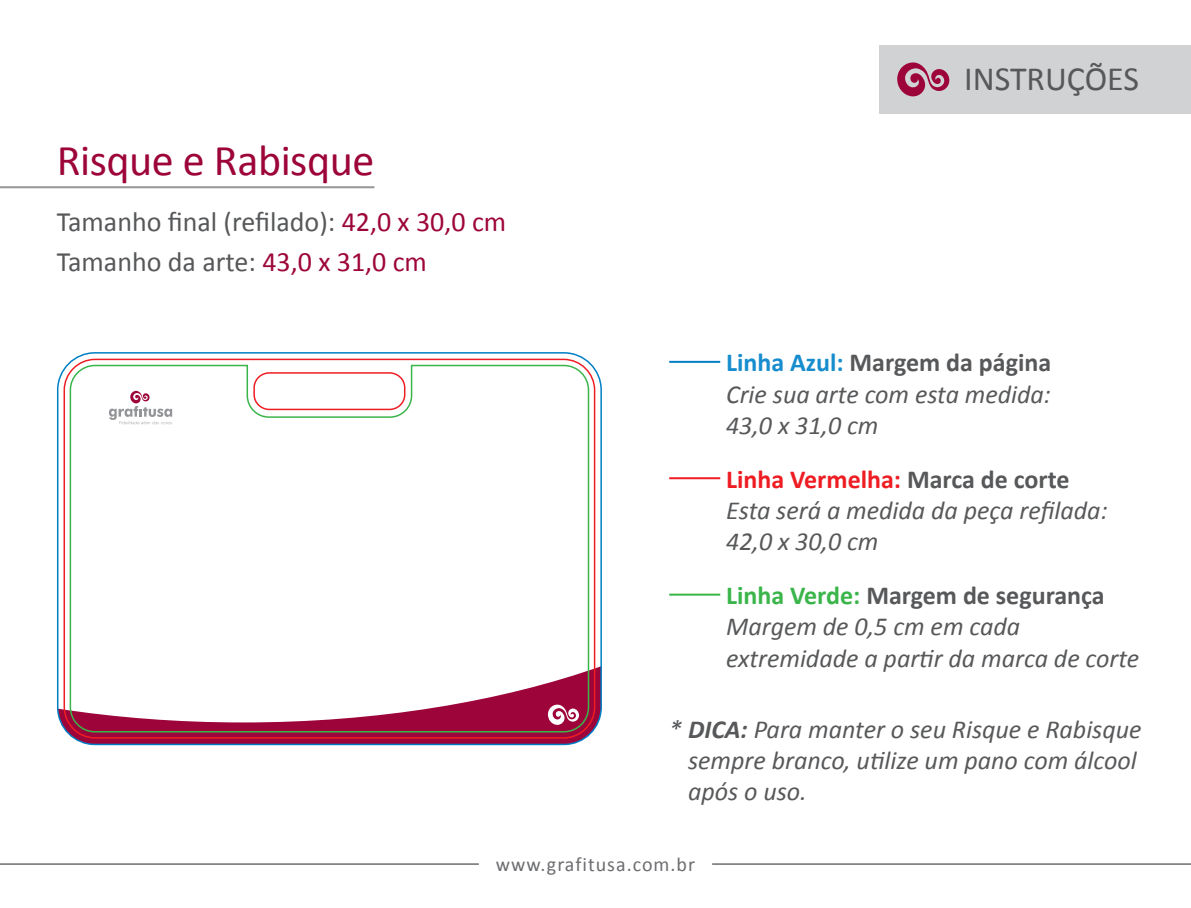
<style>
.page{position:relative;width:1191px;height:908px;background:#fff}
.page>*{position:absolute;margin:0;border:0;box-sizing:border-box;transform-origin:0 0}
.t1{font:44px "Calibri";letter-spacing:-.01em;color:#9d053a}
.t2{font:34px "Calibri";color:#57585a}
.t3{font:28px/39.2px "Calibri";color:#57585a}
.t4{font:italic 26px/31.2px "Calibri";color:#57585a}
.t5{font:20px "Calibri";letter-spacing:.05em;color:#6c6d70}
.s1{color:#9d053a}
.s2{font-weight:700;font-style:normal;color:#178dce}
.s3{font-weight:700;font-style:normal}
.s4{font-weight:700;font-style:normal;color:#ee1d23}
.s5{font-weight:700;font-style:normal;color:#3ab54a}
.s6{font-weight:700}
</style>
<div class="page">
<div style="left:879px;top:45px;width:312px;height:68px;background:#d1d2d4"></div>
<svg style="left:897px;top:62px;width:52px;height:35px"></svg>
<hr style="left:0;top:862px;width:1191px;height:2px;background:#6c6d70">
<div style="left:479px;top:858px;width:233px;height:16px;background:#fff"></div>
<hr style="left:0;top:186px;width:374px;height:2px;background:#939598">
<hr style="left:669px;top:360px;width:51px;height:2px;background:#007ec5">
<hr style="left:669px;top:477px;width:51px;height:2px;background:#ee1d23">
<hr style="left:669px;top:593px;width:51px;height:2px;background:#3ab54a">
<svg style="left:58px;top:665px;width:543px;height:79px"></svg>
<div style="left:57px;top:352px;width:545px;height:392px;border:2px solid #007ec5;border-radius:37px"></div>
<div style="left:64px;top:358px;width:531px;height:380px;border:2px solid #ee1d23;border-radius:31px"></div>
<svg style="left:69px;top:364px;width:521px;height:369px"></svg>
<div style="left:253px;top:372px;width:152px;height:38px;border:2px solid #ee1d23;border-radius:15px"></div>
<svg style="left:109px;top:390px;width:64px;height:34px"></svg>
<h1 class="t1" style="left:57px;top:132px;width:319px">Risque e Rabisque</h1>
<p class="t3" style="left:57px;top:202px;width:451px">Tamanho final (refilado): <span class="s1">42,0 x 30,0 cm<br></span>Tamanho da arte: <span class="s1">43,0 x 31,0 cm</span></p>
<h2 class="t2" style="left:964px;top:57px;width:176px">INSTRUÇÕES</h2>
<p class="t4" style="left:726px;top:346px;width:327px;text-align:justify"><span class="s2">Linha Azul:</span> <span class="s3">Margem da página </span>Crie sua arte com esta medida:<br>43,0 x 31,0 cm</p>
<p class="t4" style="left:726px;top:462px;width:383px"><span class="s4">Linha Vermelha:</span> <span class="s3">Marca de corte<br></span>Esta será a medida da peça refilada:<br>42,0 x 30,0 cm</p>
<p class="t4" style="left:726px;top:578px;width:415px"><span class="s5">Linha Verde:</span> <span class="s3">Margem de segurança<br></span>Margem de 0,5 cm em cada extremidade a partir da marca de corte</p>
<p class="t4" style="left:688px;top:712px;width:455px;text-indent:-19px">* <span class="s6">DICA:</span> Para manter o seu Risque e Rabisque sempre branco, utilize um pano com álcool após o uso.</p>
<p class="t5" style="left:496px;top:850px;width:201px">www.grafitusa.com.br</p>
</div>
